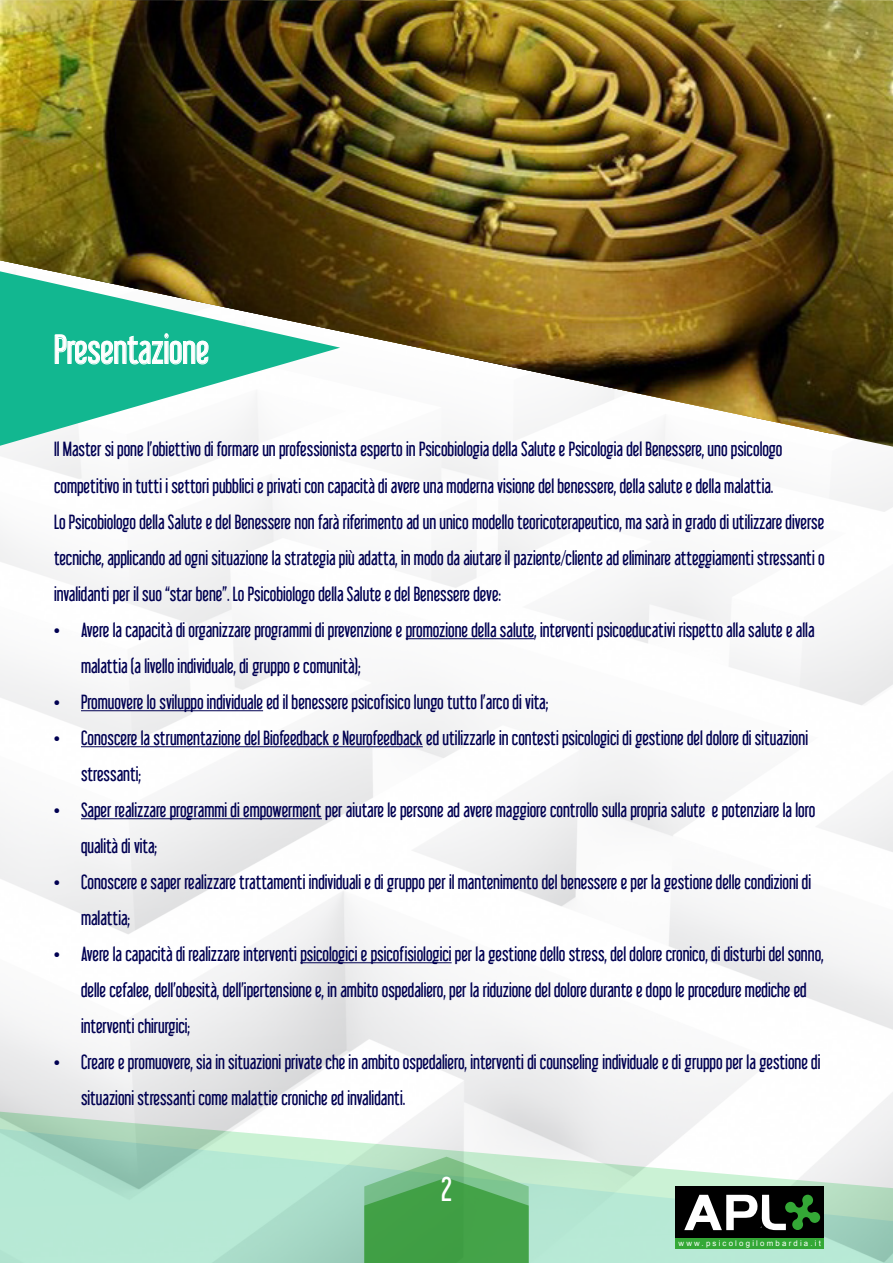
<style>
.page{position:relative;width:893px;height:1263px;background:#fff}
.page>*{position:absolute;margin:0;border:0;box-sizing:border-box;transform-origin:0 0}
.t1{font:36px "Libel Suit";color:#fff}
.t2{font:30px "Libel Suit";color:#fff}
.t3{font:18px/36px "Libel Suit";color:#000051}
.t4{font:7.8px "Arial";letter-spacing:.28em;color:#fff}
</style>
<div class="page">
<img style="left:0;top:447px;width:893px;height:815px">
<svg style="left:364px;top:1157px;width:165px;height:106px;background:#5daf65"></svg>
<div style="left:676px;top:1187px;width:148px;height:51px;background:#000"></div>
<div style="left:676px;top:1238px;width:148px;height:11px;background:#34a836"></div>
<svg style="left:684px;top:1195px;width:136px;height:35px"></svg>
<hr style="left:406px;top:638px;width:128px;height:1px;background:#000051">
<hr style="left:81px;top:710px;width:182px;height:1px;background:#000051">
<hr style="left:81px;top:746px;width:342px;height:1px;background:#000051">
<hr style="left:81px;top:818px;width:241px;height:1px;background:#000051">
<hr style="left:300px;top:962px;width:152px;height:1px;background:#000051">
<img style="left:0;top:0;width:893px;height:447px">
<p class="t1" style="left:54px;top:328px;width:157px">Presentazione</p>
<p class="t3" style="left:54px;top:431px;width:730px">Il Master si pone l’obiettivo di formare un professionista esperto in Psicobiologia della Salute e Psicologia del Benessere, uno psicologo competitivo in tutti i settori pubblici e privati con capacità di avere una moderna visione del benessere, della salute e della malattia.</p>
<p class="t3" style="left:54px;top:503px;width:772px;text-align:justify">Lo Psicobiologo della Salute e del Benessere non farà riferimento ad un unico modello teoricoterapeutico, ma sarà in grado di utilizzare diverse tecniche, applicando ad ogni situazione la strategia più adatta, in modo da aiutare il paziente/cliente ad eliminare atteggiamenti stressanti o invalidanti per il suo “star bene”. Lo Psicobiologo della Salute e del Benessere deve:</p>
<p class="t3" style="left:81px;top:611px;width:735px;text-indent:-27px">• Avere la capacità di organizzare programmi di prevenzione e promozione della salute, interventi psicoeducativi rispetto alla salute e alla malattia (a livello individuale, di gruppo e comunità);</p>
<p class="t3" style="left:54px;top:683px;width:496px">• Promuovere lo sviluppo individuale ed il benessere psicofisico lungo tutto l’arco di vita;</p>
<p class="t3" style="left:81px;top:719px;width:728px;text-indent:-27px">• Conoscere la strumentazione del Biofeedback e Neurofeedback ed utilizzarle in contesti psicologici di gestione del dolore di situazioni stressanti;</p>
<p class="t3" style="left:81px;top:791px;width:736px;text-indent:-27px">• Saper realizzare programmi di empowerment per aiutare le persone ad avere maggiore controllo sulla propria salute e potenziare la loro qualità di vita;</p>
<p class="t3" style="left:81px;top:863px;width:732px;text-indent:-27px">• Conoscere e saper realizzare trattamenti individuali e di gruppo per il mantenimento del benessere e per la gestione delle condizioni di malattia;</p>
<p class="t3" style="left:81px;top:935px;width:744px;text-indent:-27px">• Avere la capacità di realizzare interventi psicologici e psicofisiologici per la gestione dello stress, del dolore cronico, di disturbi del sonno, delle cefalee, dell’obesità, dell’ipertensione e, in ambito ospedaliero, per la riduzione del dolore durante e dopo le procedure mediche ed interventi chirurgici;</p>
<p class="t3" style="left:81px;top:1043px;width:741px;text-indent:-27px">• Creare e promuovere, sia in situazioni private che in ambito ospedaliero, interventi di counseling individuale e di gruppo per la gestione di situazioni stressanti come malattie croniche ed invalidanti.</p>
<h2 class="t2" style="left:441px;top:1172px;width:12px">2</h2>
<p class="t4" style="left:678px;top:1238px;width:144px">www.psicologilombardia.it</p>
</div>
